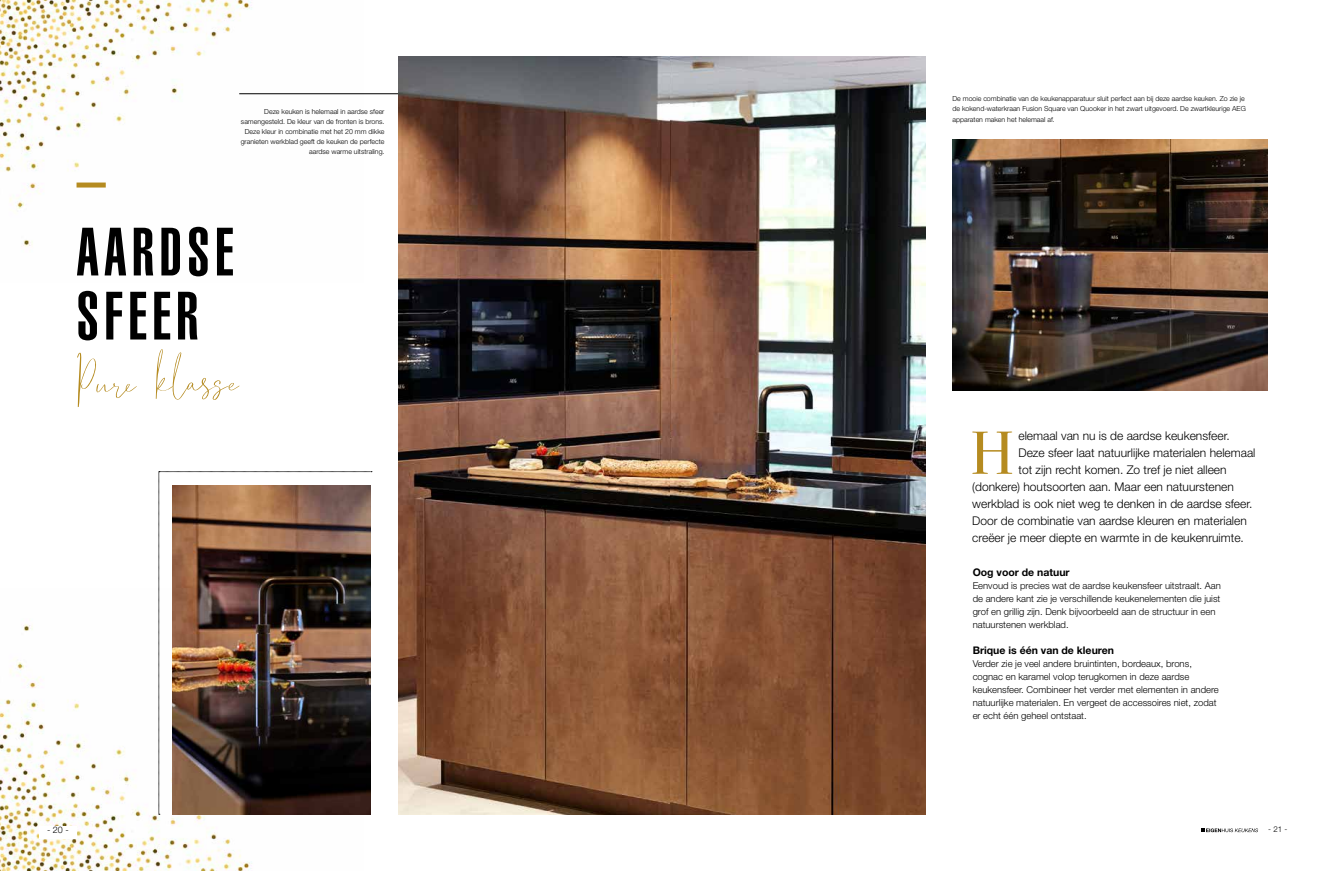
<style>
.page{position:relative;width:1338px;height:871px;background:#fff}
.page>*{position:absolute;margin:0;border:0;box-sizing:border-box;transform-origin:0 0}
.t1{font:67px/64px "Helvetica LT Std Ultra Comp";letter-spacing:.08em;color:#000}
.t2{font:66px "Whitefeather";color:#b58b20}
.t3{font:60.9px "Bodoni Svty Two ITCTT";color:#b58b20}
.t4{font:300 12px "Helvetica Neue LT Std";color:#000}
.t5{font:700 10.5px "Helvetica Neue LT Std";color:#000}
.t6{font:300 9.5px/13px "Helvetica Neue LT Std";color:#000}
.t7{font:300 9px "Helvetica Neue LT Std";color:#000}
.t8{font:300 8px "Helvetica Neue LT Std";color:#000}
.t9{font:300 7px/10px "Helvetica Neue LT Std";color:#000;text-align:right}
</style>
<div class="page">
<img style="left:0;top:0;width:363px;height:247px">
<hr style="left:239px;top:93px;width:193px;height:1px;background:#000">
<img style="left:0;top:588px;width:363px;height:282px">
<div style="left:77px;top:182px;width:29px;height:5px;background:#b58b20"></div>
<img style="left:398px;top:57px;width:528px;height:757px">
<img style="left:952px;top:139px;width:315px;height:251px">
<img style="left:159px;top:471px;width:213px;height:343px">
<svg style="left:1198px;top:825px;width:63px;height:9px"></svg>
<svg style="left:1201px;top:828px;width:57px;height:3px"></svg>
<div style="left:1259px;top:825px;width:38px;height:9px;background:#fff"></div>
<div style="left:39px;top:825px;width:38px;height:13px;background:#fff"></div>
<p class="t9" style="left:241px;top:106px;width:145px">Deze keuken is helemaal in aardse sfeer samengesteld. De kleur van de fronten is brons.<br>Deze kleur in combinatie met het 20 mm dikke granieten werkblad geeft de keuken de perfecte aardse warme uitstraling.</p>
<h1 class="t1" style="left:77px;top:221px;width:158px">AARDSE<br>SFEER</h1>
<h2 class="t2" style="left:77px;top:340px;width:164px">Pure klasse</h2>
<p class="t9" style="left:952px;top:94px;width:295px;text-align:left">De mooie combinatie van de keukenapparatuur sluit perfect aan bij deze aardse keuken. Zo zie je de kokend-waterkraan Fusion Square van Quooker in het zwart uitgevoerd. De zwartkleurige AEG apparaten maken het helemaal af.</p>
<h3 class="t3" style="left:971px;top:403px;width:45px">H</h3>
<p class="t4" style="left:1018px;top:428px;width:213px">elemaal van nu is de aardse keukensfeer.</p>
<p class="t4" style="left:1018px;top:445px;width:238px">Deze sfeer laat natuurlijke materialen helemaal</p>
<p class="t4" style="left:1018px;top:462px;width:210px">tot zijn recht komen. Zo tref je niet alleen</p>
<p class="t4" style="left:972px;top:479px;width:263px">(donkere) houtsoorten aan. Maar een natuurstenen</p>
<p class="t4" style="left:972px;top:496px;width:282px">werkblad is ook niet weg te denken in de aardse sfeer.</p>
<p class="t4" style="left:972px;top:513px;width:276px">Door de combinatie van aardse kleuren en materialen</p>
<p class="t4" style="left:972px;top:530px;width:273px">creëer je meer diepte en warmte in de keukenruimte.</p>
<p class="t5" style="left:973px;top:565px;width:99px">Oog voor de natuur</p>
<p class="t6" style="left:973px;top:579px;width:250px">Eenvoud is precies wat de aardse keukensfeer uitstraalt. Aan de andere kant zie je verschillende keukenelementen die juist grof en grillig zijn. Denk bijvoorbeeld aan de structuur in een natuurstenen werkblad.</p>
<p class="t5" style="left:973px;top:643px;width:143px">Brique is één van de kleuren</p>
<p class="t6" style="left:973px;top:657px;width:248px">Verder zie je veel andere bruintinten, bordeaux, brons, cognac en karamel volop terugkomen in deze aardse keukensfeer. Combineer het verder met elementen in andere natuurlijke materialen. En vergeet de accessoires niet, zodat er echt één geheel ontstaat.</p>
<p class="t7" style="left:47px;top:823px;width:23px">- 20 -</p>
<p class="t8" style="left:1268px;top:824px;width:21px">- 21 -</p>
</div>
